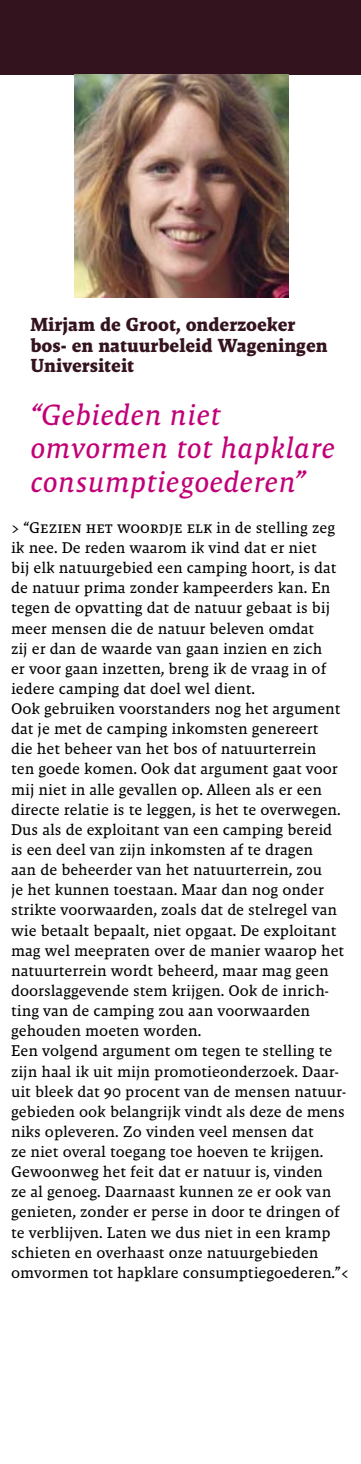
<style>
.page{position:relative;width:361px;height:1464px;background:#fff}
.page>*{position:absolute;margin:0;border:0;box-sizing:border-box;transform-origin:0 0}
.t1{font:italic 29.75px/33.2px "Malaga Reg";color:#c10077}
.t2{font:700 19.25px/20.1px "Malaga";color:#33131e}
.t3{font:15.75px/20.1px "Malaga Reg";color:#000}
.t4{font:15.75px "Malaga SC Reg";color:#000}
.s1{font-family:"Malaga Reg"}
</style>
<div class="page">
<div style="left:0;top:0;width:360px;height:74px;background:#33131e"></div>
<img style="left:74px;top:74px;width:214px;height:224px">
<p class="t2" style="left:30px;top:315px;width:298px">Mirjam de Groot, onderzoeker bos- en natuurbeleid Wageningen<br>Universiteit</p>
<h1 class="t1" style="left:30px;top:398px;width:306px">“Gebieden niet omvormen tot hapklare consumptiegoederen”</h1>
<p class="t4" style="left:11px;top:519px;width:325px"><span class="s1">&gt;</span> “Gezien het woordje elk <span class="s1">in de stelling zeg</span></p>
<p class="t3" style="left:11px;top:537px;width:339px">ik nee. De reden waarom ik vind dat er niet<br>bij elk natuurgebied een camping hoort, is dat de natuur prima zonder kampeerders kan. En tegen de opvatting dat de natuur gebaat is bij meer mensen die de natuur beleven omdat<br>zij er dan de waarde van gaan inzien en zich<br>er voor gaan inzetten, breng ik de vraag in of iedere camping dat doel wel dient.<br>Ook gebruiken voorstanders nog het argument dat je met de camping inkomsten genereert<br>die het beheer van het bos of natuurterrein<br>ten goede komen. Ook dat argument gaat voor mij niet in alle gevallen op. Alleen als er een directe relatie is te leggen, is het te overwegen.<br>Dus als de exploitant van een camping bereid<br>is een deel van zijn inkomsten af te dragen<br>aan de beheerder van het natuurterrein, zou<br>je het kunnen toestaan. Maar dan nog onder strikte voorwaarden, zoals dat de stelregel van wie betaalt bepaalt, niet opgaat. De exploitant mag wel meepraten over de manier waarop het natuurterrein wordt beheerd, maar mag geen doorslaggevende stem krijgen. Ook de inrich&shy;ting van de camping zou aan voorwaarden gehouden moeten worden.<br>Een volgend argument om tegen te stelling te zijn haal ik uit mijn promotieonderzoek. Daar&shy;uit bleek dat 90 procent van de mensen natuur&shy;gebieden ook belangrijk vindt als deze de mens niks opleveren. Zo vinden veel mensen dat<br>ze niet overal toegang toe hoeven te krijgen.<br>Gewoonweg het feit dat er natuur is, vinden<br>ze al genoeg. Daarnaast kunnen ze er ook van genieten, zonder er perse in door te dringen of te verblijven. Laten we dus niet in een kramp schieten en overhaast onze natuurgebieden omvormen tot hapklare consumptiegoederen.”&lt;</p>
</div>
